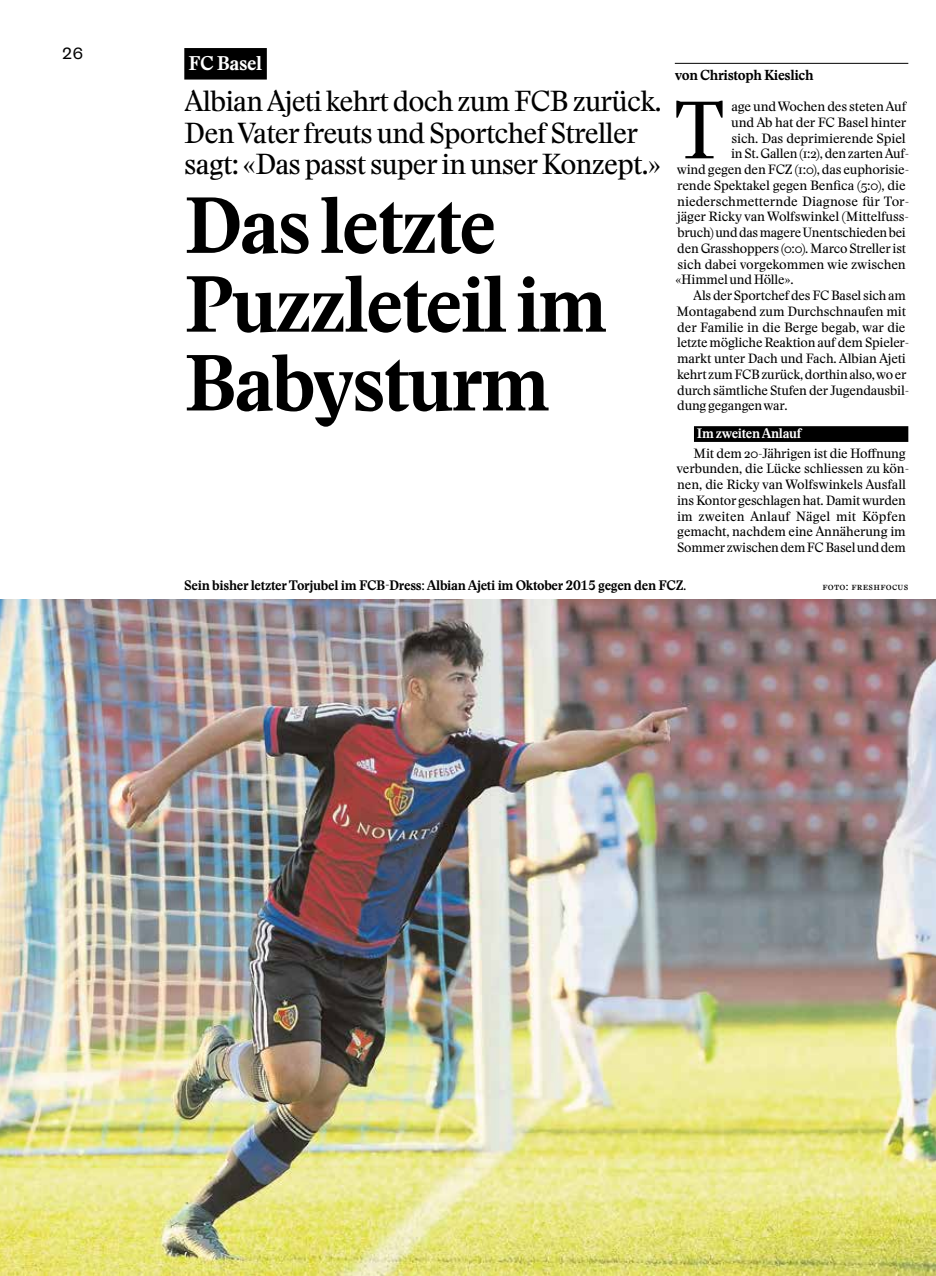
<style>
.page{position:relative;width:936px;height:1276px;background:#fff}
.page>*{position:absolute;margin:0;border:0;box-sizing:border-box;transform-origin:0 0}
.t1{font:79.8px "Stanley";color:#000}
.t2{font:78px/78.8px "Stanley Bold Headline";letter-spacing:-.03em;color:#000}
.t3{font:28.5px/31.5px "Stanley";letter-spacing:-.025em;color:#000}
.t4{font:700 19.5px "Stanley";letter-spacing:-.02em;color:#fff}
.t5{font:18px "Founders Grotesk";color:#000}
.t6{font:700 14.25px "Stanley";letter-spacing:-.025em;color:#000}
.t7{font:700 13.5px "Stanley";letter-spacing:-.025em;color:#000}
.t8{font:700 13.5px "Stanley";letter-spacing:-.025em;color:#fff}
.t9{font:13.2px/15.8px "Stanley";letter-spacing:-.015em;color:#000}
.t10{font:10.5px "Stanley";letter-spacing:.025em;color:#000}
</style>
<div class="page">
<div style="left:184px;top:48px;width:83px;height:32px;background:#000"></div>
<hr style="left:674px;top:63px;width:234px;height:1px;background:#000">
<div style="left:694px;top:426px;width:214px;height:16px;background:#000"></div>
<img style="left:0;top:599px;width:935px;height:677px">
<h3 class="t5" style="left:62px;top:43px;width:23px">26</h3>
<h3 class="t4" style="left:188px;top:50px;width:75px">FC Basel</h3>
<h3 class="t3" style="left:184px;top:85px;width:478px">Albian Ajeti kehrt doch zum FCB zurück.<br>Den Vater freuts und Sportchef Streller sagt: «Das passt super in unser Konzept.»</h3>
<h2 class="t2" style="left:184px;top:186px;width:424px">Das letzte<br>Puzzleteil im<br>Babysturm</h2>
<p class="t6" style="left:674px;top:65px;width:140px">von Christoph Kieslich</p>
<h1 class="t1" style="left:674px;top:77px;width:53px">T</h1>
<p class="t9" style="left:731px;top:99px;width:177px">age und Wochen des steten Auf</p>
<p class="t9" style="left:731px;top:114px;width:177px">und Ab hat der FC Basel hinter</p>
<p class="t9" style="left:731px;top:130px;width:176px">sich. Das deprimierende Spiel</p>
<p class="t9" style="left:731px;top:146px;width:179px">in St. Gallen (1:2), den zarten Auf-</p>
<p class="t9" style="left:676px;top:162px;width:234px">wind gegen den FCZ (1:0), das euphorisie-</p>
<p class="t9" style="left:677px;top:177px;width:230px">rende Spektakel gegen Benfica (5:0), die</p>
<p class="t9" style="left:677px;top:193px;width:233px">niederschmetternde Diagnose für Tor-</p>
<p class="t9" style="left:677px;top:209px;width:233px">jäger Ricky van Wolfswinkel (Mittelfuss-</p>
<p class="t9" style="left:677px;top:225px;width:230px">bruch) und das magere Unentschieden bei</p>
<p class="t9" style="left:677px;top:240px;width:230px">den Grasshoppers (0:0). Marco Streller ist</p>
<p class="t9" style="left:677px;top:256px;width:230px">sich dabei vorgekommen wie zwischen</p>
<p class="t9" style="left:675px;top:272px;width:120px">«Himmel und Hölle».</p>
<p class="t9" style="left:693px;top:288px;width:214px">Als der Sportchef des FC Basel sich am</p>
<p class="t9" style="left:676px;top:303px;width:231px">Montagabend zum Durchschnaufen mit</p>
<p class="t9" style="left:677px;top:319px;width:230px">der Familie in die Berge begab, war die</p>
<p class="t9" style="left:677px;top:335px;width:233px">letzte mögliche Reaktion auf dem Spieler-</p>
<p class="t9" style="left:677px;top:351px;width:230px">markt unter Dach und Fach. Albian Ajeti</p>
<p class="t9" style="left:677px;top:366px;width:231px">kehrt zum FCB zurück, dorthin also, wo er</p>
<p class="t9" style="left:677px;top:382px;width:233px">durch sämtliche Stufen der Jugendausbil-</p>
<p class="t9" style="left:677px;top:398px;width:112px">dung gegangen war.</p>
<p class="t8" style="left:697px;top:424px;width:106px">Im zweiten Anlauf</p>
<p class="t9" style="left:676px;top:445px;width:234px;text-indent:17px">Mit dem 20-Jährigen ist die Hoffnung verbunden, die Lücke schliessen zu kön&shy;nen, die Ricky van Wolfswinkels Ausfall ins Kontor geschlagen hat. Damit wurden im zweiten Anlauf Nägel mit Köpfen gemacht, nachdem eine Annäherung im Sommer zwischen dem FC Basel und dem</p>
<p class="t7" style="left:184px;top:576px;width:503px">Sein bisher letzter Torjubel im FCB-Dress: Albian Ajeti im Oktober 2015 gegen den FCZ.</p>
<p class="t10" style="left:822px;top:580px;width:87px">foto: FreshFocus</p>
</div>
